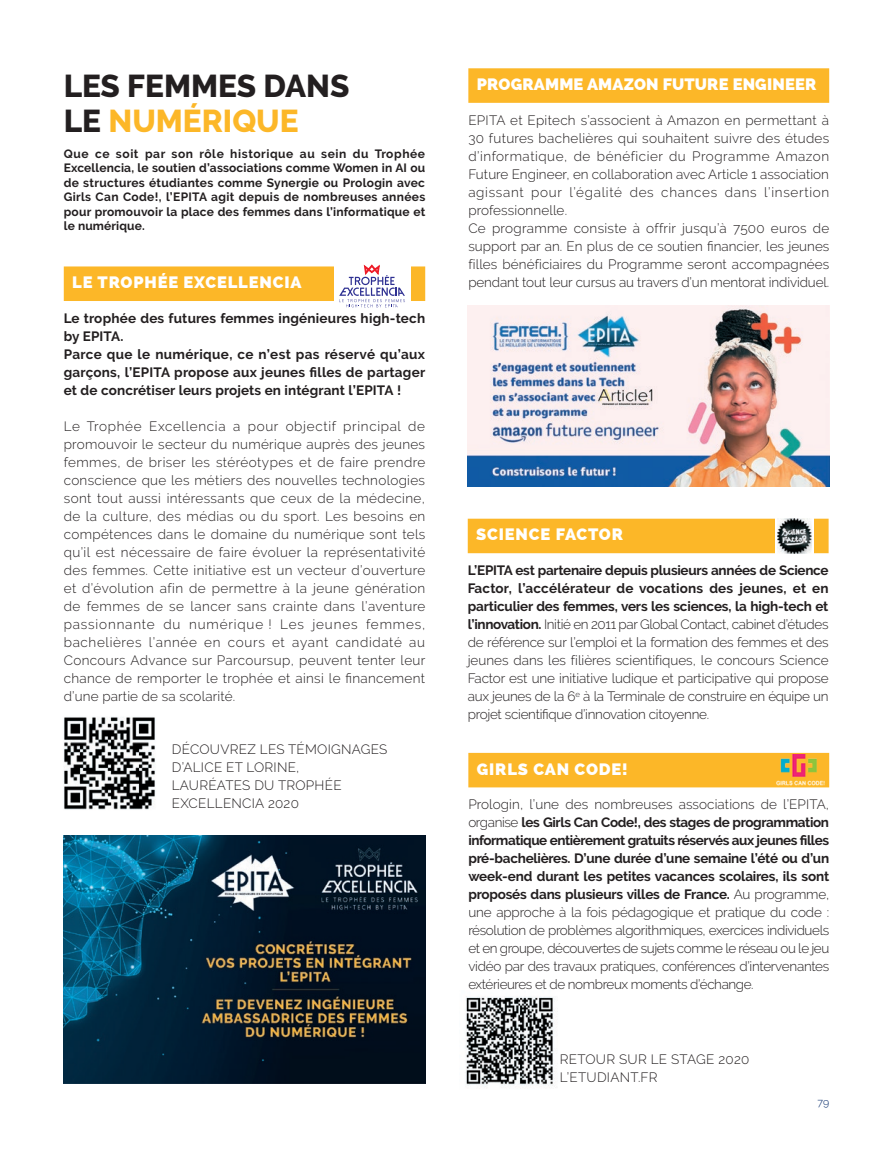
<style>
.page{position:relative;width:893px;height:1149px;background:#fff}
.page>*{position:absolute;margin:0;border:0;box-sizing:border-box;transform-origin:0 0}
.t1{font:800 31.5px/34.5px "Raleway";color:#231f20}
.t2{font:800 16.5px "Raleway";letter-spacing:.04em;color:#fff}
.t3{font:800 16.5px "Raleway";letter-spacing:.01em;color:#fff}
.t4{font:300 13.5px/18px "Raleway";letter-spacing:.01em;color:#231f20;text-align:justify}
.t5{font:700 13.5px/18px "Raleway";letter-spacing:.015em;color:#231f20}
.t6{font:700 12px/14.4px "Raleway";letter-spacing:.015em;color:#231f20;text-align:justify}
.t7{font:300 10.5px "Raleway";color:#052a6a}
.s1{color:#fcb728}
.s2{font-weight:700}
</style>
<div class="page">
<img style="left:468px;top:306px;width:361px;height:180px">
<div style="left:468px;top:518px;width:361px;height:35px;background:#fcb728"></div>
<div style="left:775px;top:511px;width:38px;height:47px;background:#fff"></div>
<img style="left:777px;top:518px;width:35px;height:35px">
<div style="left:468px;top:752px;width:361px;height:35px;background:#fcb728"></div>
<div style="left:64px;top:266px;width:361px;height:35px;background:#fcb728"></div>
<div style="left:334px;top:259px;width:76px;height:48px;background:#fff"></div>
<svg style="left:339px;top:265px;width:66px;height:42px"></svg>
<img style="left:63px;top:716px;width:93px;height:94px">
<div style="left:468px;top:68px;width:361px;height:35px;background:#fcb728"></div>
<img style="left:465px;top:996px;width:90px;height:90px">
<img style="left:64px;top:835px;width:361px;height:248px">
<img style="left:776px;top:754px;width:49px;height:32px">
<h1 class="t1" style="left:64px;top:69px;width:287px">LES FEMMES DANS<br>LE <span class="s1">NUMÉRIQUE</span></h1>
<p class="t6" style="left:64px;top:146px;width:363px">Que ce soit par son rôle historique au sein du Trophée Excellencia, le soutien d’associations comme Women in AI ou de structures étudiantes comme Synergie ou Prologin avec Girls Can Code!, l’EPITA agit depuis de nombreuses années pour promouvoir la place des femmes dans l’informatique et le numérique.</p>
<p class="t2" style="left:72px;top:273px;width:231px">LE TROPHÉE EXCELLENCIA</p>
<p class="t5" style="left:64px;top:309px;width:363px">Le trophée des futures femmes ingénieures high-tech by EPITA.<br>Parce que le numérique, ce n’est pas réservé qu’aux garçons, l’EPITA propose aux jeunes filles de partager et de concrétiser leurs projets en intégrant l’EPITA !</p>
<p class="t4" style="left:64px;top:417px;width:363px">Le Trophée Excellencia a pour objectif principal de promouvoir le secteur du numérique auprès des jeunes femmes, de briser les stéréotypes et de faire prendre conscience que les métiers des nouvelles technologies sont tout aussi intéressants que ceux de la médecine, de la culture, des médias ou du sport. Les besoins en compétences dans le domaine du numérique sont tels qu’il est nécessaire de faire évoluer la représentativité des femmes. Cette initiative est un vecteur d’ouverture et d’évolution afin de permettre à la jeune génération de femmes de se lancer sans crainte dans l’aventure passionnante du numérique ! Les jeunes femmes, bachelières l’année en cours et ayant candidaté au Concours Advance sur Parcoursup, peuvent tenter leur chance de remporter le trophée et ainsi le financement d’une partie de sa scolarité.</p>
<p class="t4" style="left:172px;top:740px;width:217px;text-align:left">DÉCOUVREZ LES TÉMOIGNAGES<br>D’ALICE ET LORINE,<br>LAURÉATES DU TROPHÉE<br>EXCELLENCIA 2020</p>
<p class="t3" style="left:477px;top:75px;width:341px">PROGRAMME AMAZON FUTURE ENGINEER</p>
<p class="t4" style="left:468px;top:111px;width:363px;text-align:left">EPITA et Epitech s’associent à Amazon en permettant à 30 futures bachelières qui souhaitent suivre des études d’informatique, de bénéficier du Programme Amazon Future Engineer, en collaboration avec Article 1 association agissant pour l’égalité des chances dans l’insertion professionnelle.<br>Ce programme consiste à offrir jusqu’à 7500 euros de support par an. En plus de ce soutien financier, les jeunes filles bénéficiaires du Programme seront accompagnées pendant tout leur cursus au travers d’un mentorat individuel.</p>
<p class="t2" style="left:476px;top:525px;width:148px">SCIENCE FACTOR</p>
<p class="t4" style="left:468px;top:561px;width:362px"><span class="s2">L’EPITA est partenaire depuis plusieurs années de Science Factor, l’accélérateur de vocations des jeunes, et en particulier des femmes, vers les sciences, la high-tech et l’innovation.</span> Initié en 2011 par Global Contact, cabinet d’études de référence sur l’emploi et la formation des femmes et des jeunes dans les filières scientifiques, le concours Science Factor est une initiative ludique et participative qui propose aux jeunes de la 6<sup>e</sup> à la Terminale de construire en équipe un projet scientifique d’innovation citoyenne.</p>
<p class="t2" style="left:477px;top:759px;width:152px">GIRLS CAN CODE!</p>
<p class="t4" style="left:468px;top:795px;width:363px">Prologin, l’une des nombreuses associations de l’EPITA, organise <span class="s2">les Girls Can Code!, des stages de programmation informatique entièrement gratuits réservés aux jeunes filles pré-bachelières. D’une durée d’une semaine l’été ou d’un week-end durant les petites vacances scolaires, ils sont proposés dans plusieurs villes de France.</span> Au programme, une approche à la fois pédagogique et pratique du code : résolution de problèmes algorithmiques, exercices individuels et en groupe, découvertes de sujets comme le réseau ou le jeu vidéo par des travaux pratiques, conférences d’intervenantes extérieures et de nombreux moments d’échange.</p>
<p class="t4" style="left:560px;top:1049px;width:191px">RETOUR SUR LE STAGE 2020<br>L’ETUDIANT.FR</p>
<p class="t7" style="left:818px;top:1095px;width:13px">79</p>
</div>
